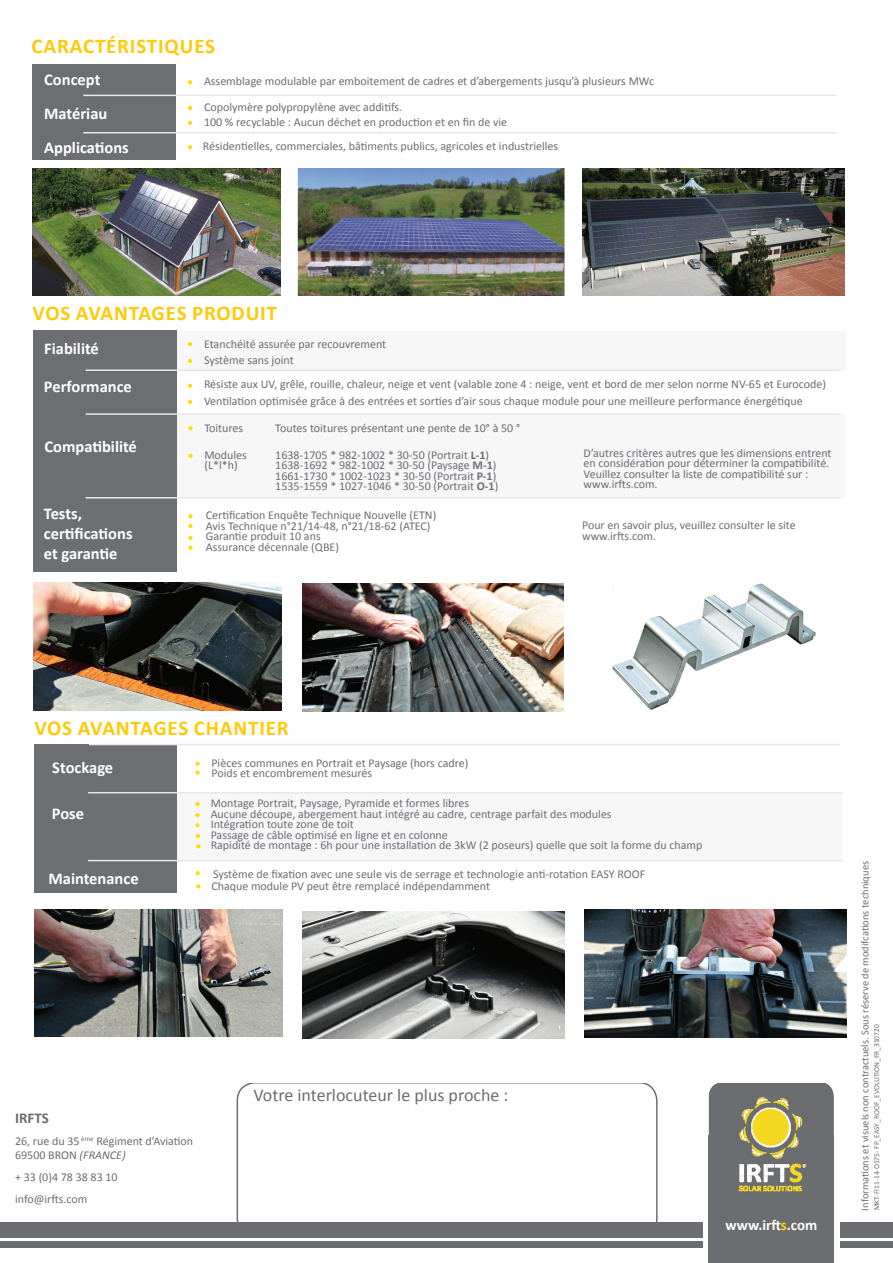
<style>
.page{position:relative;width:893px;height:1263px;background:#fff}
.page>*{position:absolute;margin:0;border:0;box-sizing:border-box;transform-origin:0 0}
.t1{font:700 21px "Calibri";letter-spacing:.04em;color:#feca0a}
.t2{font:18px "Calibri";color:#6c6d70}
.t3{font:700 16.5px/19.8px "Calibri";color:#fff}
.t4{font:700 15px "Calibri";color:#fff}
.t5{font:700 15px "Calibri";color:#6c6d70}
.t6{font:12px/10.5px "Calibri";color:#6c6d70}
.t7{font:10.5px "Calibri";color:#6c6d70}
.t8{font:7.5px "Calibri";color:#6c6d70}
.s1{font-weight:700}
.s2{font-style:italic}
.s3{color:#ffdc01}
</style>
<div class="page">
<img style="left:33px;top:582px;width:249px;height:129px">
<img style="left:612px;top:583px;width:205px;height:127px">
<div style="left:237px;top:1082px;width:421px;height:156px;border:2px solid #6c6d70;border-radius:18px"></div>
<div style="left:709px;top:1135px;width:125px;height:128px;background:#6c6d70"></div>
<img style="left:709px;top:1083px;width:125px;height:109px">
<div style="left:0;top:1222px;width:702px;height:16px;background:#6c6d70"></div>
<div style="left:841px;top:1222px;width:52px;height:16px;background:#6c6d70"></div>
<div style="left:0;top:1242px;width:702px;height:6px;background:#6c6d70"></div>
<div style="left:841px;top:1242px;width:52px;height:6px;background:#6c6d70"></div>
<img style="left:32px;top:168px;width:249px;height:128px">
<img style="left:298px;top:168px;width:266px;height:128px">
<img style="left:583px;top:169px;width:261px;height:127px">
<div style="left:177px;top:415px;width:667px;height:82px;background:#f7f7f8"></div>
<div style="left:177px;top:332px;width:669px;height:39px;background:#f7f7f8"></div>
<div style="left:33px;top:330px;width:144px;height:242px;background:#6d6e72"></div>
<hr style="left:86px;top:369px;width:753px;height:2px;background:#e6e7e9">
<svg style="left:188px;top:384px;width:4px;height:4px"></svg>
<svg style="left:188px;top:342px;width:4px;height:4px"></svg>
<svg style="left:188px;top:359px;width:4px;height:4px"></svg>
<svg style="left:188px;top:400px;width:4px;height:4px"></svg>
<hr style="left:86px;top:413px;width:753px;height:2px;background:#e6e7e9">
<hr style="left:86px;top:497px;width:755px;height:1px;background:#e6e7e9">
<svg style="left:196px;top:884px;width:4px;height:4px"></svg>
<div style="left:172px;top:793px;width:670px;height:68px;background:#f7f7f8"></div>
<div style="left:34px;top:745px;width:142px;height:156px;background:#6d6e72"></div>
<svg style="left:195px;top:802px;width:5px;height:4px"></svg>
<svg style="left:195px;top:813px;width:5px;height:4px"></svg>
<svg style="left:195px;top:823px;width:5px;height:4px"></svg>
<svg style="left:196px;top:834px;width:4px;height:4px"></svg>
<hr style="left:88px;top:792px;width:755px;height:1px;background:#e6e7e9">
<hr style="left:88px;top:860px;width:755px;height:1px;background:#e6e7e9">
<hr style="left:89px;top:744px;width:751px;height:1px;background:#e6e7e9">
<svg style="left:196px;top:871px;width:4px;height:4px"></svg>
<svg style="left:195px;top:761px;width:5px;height:14px"></svg>
<img style="left:303px;top:584px;width:261px;height:127px">
<img style="left:34px;top:909px;width:249px;height:128px">
<img style="left:585px;top:910px;width:261px;height:128px">
<div style="left:20px;top:893px;width:820px;height:16px;background:#fff"></div>
<img style="left:303px;top:911px;width:261px;height:128px">
<div style="left:32px;top:64px;width:144px;height:95px;background:#6d6e72"></div>
<hr style="left:83px;top:95px;width:754px;height:1px;background:#e6e7e9">
<svg style="left:188px;top:80px;width:4px;height:4px"></svg>
<svg style="left:188px;top:106px;width:4px;height:4px"></svg>
<svg style="left:188px;top:121px;width:4px;height:4px"></svg>
<hr style="left:83px;top:132px;width:754px;height:1px;background:#e6e7e9">
<svg style="left:188px;top:145px;width:4px;height:4px"></svg>
<svg style="left:196px;top:844px;width:4px;height:5px"></svg>
<svg style="left:188px;top:426px;width:5px;height:4px"></svg>
<svg style="left:188px;top:454px;width:5px;height:4px"></svg>
<svg style="left:188px;top:514px;width:5px;height:4px"></svg>
<svg style="left:188px;top:524px;width:5px;height:4px"></svg>
<svg style="left:188px;top:536px;width:5px;height:4px"></svg>
<svg style="left:188px;top:546px;width:5px;height:4px"></svg>
<h1 class="t1" style="left:32px;top:33px;width:24px">Caractéristi</h1>
<h1 class="t1" style="left:165px;top:33px;width:28px">ques</h1>
<h3 class="t3" style="left:44px;top:69px;width:58px">Concept</h3>
<p class="t6" style="left:204px;top:75px;width:452px">Assemblage modulable par emboitement de cadres et d’abergements jusqu’à plusieurs MWc</p>
<h3 class="t3" style="left:44px;top:103px;width:65px">Matériau</h3>
<p class="t6" style="left:204px;top:100px;width:305px;line-height:15px">Copolymère polypropylène avec additifs.<br>100 % recyclable : Aucun déchet en production et en fin de vie</p>
<h3 class="t3" style="left:44px;top:138px;width:86px">Applications</h3>
<p class="t6" style="left:203px;top:140px;width:357px">Résidentielles, commerciales, bâtiments publics, agricoles et industrielles</p>
<h1 class="t1" style="left:33px;top:299px;width:246px">VOS AVANTAGES PRODUIT</h1>
<h3 class="t3" style="left:44px;top:339px;width:56px">Fiabilité</h3>
<h3 class="t3" style="left:44px;top:376px;width:90px">Performance</h3>
<h3 class="t3" style="left:45px;top:437px;width:94px">Compatibilité</h3>
<h3 class="t3" style="left:44px;top:504px;width:90px">Tests, certifications et garantie</h3>
<p class="t6" style="left:204px;top:339px;width:184px">Etanchéité assurée par recouvrement</p>
<p class="t6" style="left:204px;top:349px;width:624px;line-height:23.7px">Système sans joint<br>Résiste aux UV, grêle, rouille, chaleur, neige et vent (valable zone 4 : neige, vent et bord de mer selon norme NV-65 et Eurocode)</p>
<p class="t6" style="left:204px;top:396px;width:600px">Ventilation optimisée grâce à des entrées et sorties d’air sous chaque module pour une meilleure performance énergétique</p>
<p class="t6" style="left:204px;top:423px;width:40px">Toitures</p>
<p class="t6" style="left:204px;top:449px;width:44px">Modules (L*l*h)</p>
<p class="t6" style="left:275px;top:423px;width:246px">Toutes toitures présentant une pente de 10° à 50 °</p>
<p class="t6" style="left:275px;top:449px;width:224px">1638-1705 * 982-1002 * 30-50 (Portrait <span class="s1">L-1</span>)<br>1638-1692 * 982-1002 * 30-50 (Paysage <span class="s1">M-1</span>)<br>1661-1730 * 1002-1023 * 30-50 (Portrait <span class="s1">P-1</span>)<br>1535-1559 * 1027-1046 * 30-50 (Portrait <span class="s1">O-1</span>)</p>
<p class="t6" style="left:206px;top:510px;width:232px">Certification Enquête Technique Nouvelle (ETN)<br>Avis Technique n°21/14-48, n°21/18-62 (ATEC)<br>Garantie produit 10 ans<br>Assurance décennale (QBE)</p>
<p class="t6" style="left:584px;top:447px;width:249px">D’autres critères autres que les dimensions entrent en considération pour déterminer la compatibilité.<br>Veuillez consulter la liste de compatibilité sur : www.irfts.com.</p>
<p class="t6" style="left:582px;top:520px;width:215px">Pour en savoir plus, veuillez consulter le site www.irfts.com.</p>
<h1 class="t1" style="left:34px;top:715px;width:256px">VOS AVANTAGES CHANTIER</h1>
<h3 class="t3" style="left:52px;top:757px;width:62px">Stockage</h3>
<p class="t6" style="left:211px;top:757px;width:258px">Pièces communes en Portrait et Paysage (hors cadre)<br>Poids et encombrement mesurés</p>
<h3 class="t3" style="left:52px;top:803px;width:34px">Pose</h3>
<p class="t6" style="left:211px;top:798px;width:493px">Montage Portrait, Paysage, Pyramide et formes libres<br>Aucune découpe, abergement haut intégré au cadre, centrage parfait des modules<br>Intégration toute zone de toit<br>Passage de câble optimisé en ligne et en colonne<br>Rapidité de montage : 6h pour une installation de 3kW (2 poseurs) quelle que soit la forme du champ</p>
<h3 class="t3" style="left:48px;top:868px;width:92px">Maintenance</h3>
<p class="t6" style="left:213px;top:868px;width:434px">Système de fixation avec une seule vis de serrage et technologie anti-rotation EASY ROOF</p>
<p class="t6" style="left:211px;top:880px;width:280px">Chaque module PV peut être remplacé indépendamment</p>
<p class="t5" style="left:15px;top:1108px;width:35px">IRFTS</p>
<p class="t6" style="left:15px;top:1134px;width:180px;line-height:14.4px">26, rue du 35 <sup>ème</sup> Régiment d’Aviation<br>69500 BRON <span class="s2">(FRANCE)</span></p>
<p class="t6" style="left:15px;top:1166px;width:104px;line-height:21.9px">+ 33 (0)4 78 38 83 10 info@irfts.com</p>
<h2 class="t2" style="left:253px;top:1084px;width:256px">Votre interlocuteur le plus proche :</h2>
<p class="t4" style="left:725px;top:1215px;width:93px">www.irft<span class="s3">s</span>.com</p>
<p class="t7" style="left:858px;top:1210px;width:351px;rotate:-90deg">Informations et visuels non contractuels. Sous réserve de modifcations techniques</p>
<p class="t8" style="left:872px;top:1210px;width:187px;rotate:-90deg">MKT-FI11-14-O175- FP_EASY_ROOF_EVOLUTION_FR_310720</p>
</div>
